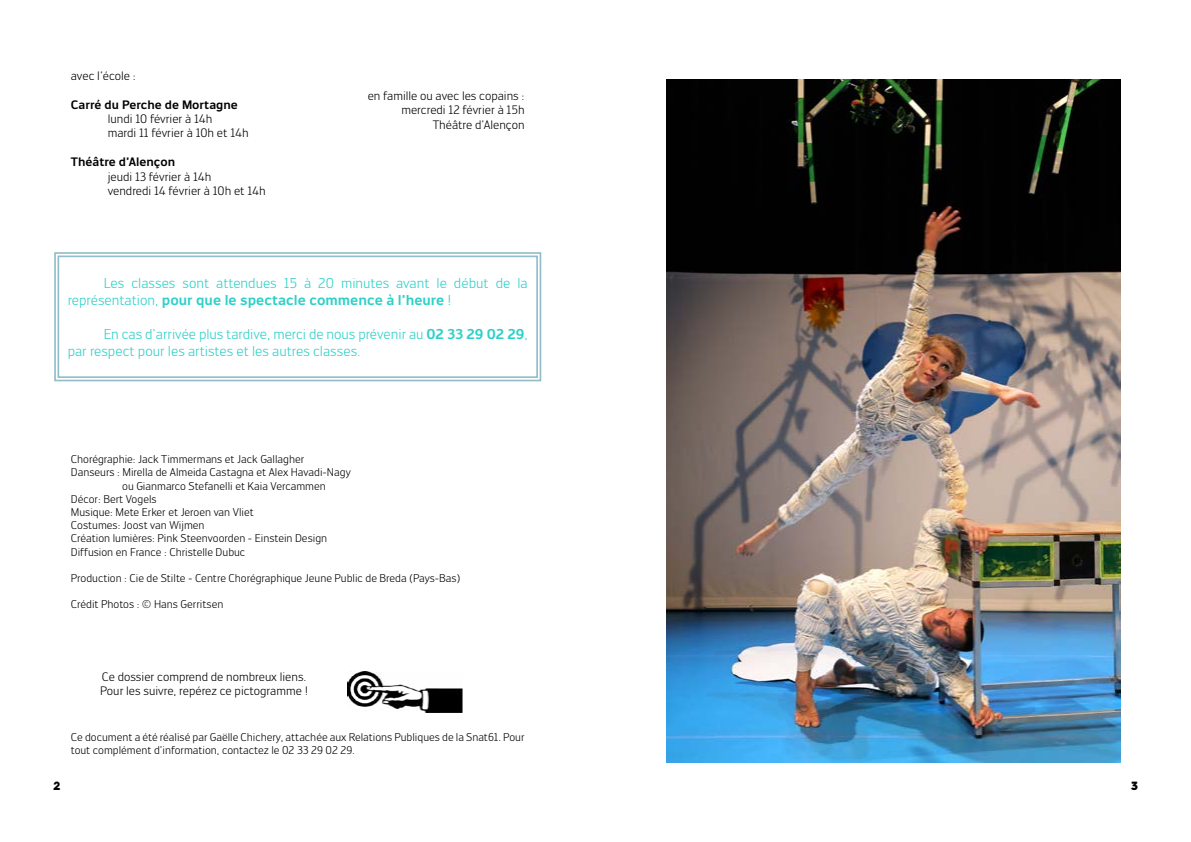
<style>
.page{position:relative;width:1191px;height:842px;background:#fff}
.page>*{position:absolute;margin:0;border:0;box-sizing:border-box;transform-origin:0 0}
.t1{font:14px/16.8px "Engel New Sans PRO";color:#2dd0c8}
.t2{font:12px/14.4px "Engel New Sans PRO";color:#000}
.t3{font:700 12px "Engel New Sans PRO";color:#000}
.t4{font:900 12px "Hurme Geometric Sans 4";color:#000}
.t5{font:11px/13.2px "Engel New Sans PRO";color:#000}
.s1{font-weight:700}
</style>
<div class="page">
<svg style="left:54px;top:252px;width:488px;height:130px"></svg>
<div style="left:58px;top:255px;width:480px;height:123px;border:2px solid #91bec8"></div>
<img style="left:347px;top:672px;width:115px;height:41px">
<img style="left:666px;top:79px;width:454px;height:683px">
<p class="t2" style="left:71px;top:68px;width:67px">avec l’école :</p>
<p class="t3" style="left:71px;top:97px;width:168px">Carré du Perche de Mortagne</p>
<p class="t2" style="left:108px;top:112px;width:142px">lundi 10 février à 14h<br>mardi 11 février à 10h et 14h</p>
<p class="t3" style="left:71px;top:154px;width:106px">Théâtre d’Alençon</p>
<p class="t2" style="left:108px;top:169px;width:159px">jeudi 13 février à 14h<br>vendredi 14 février à 10h et 14h</p>
<p class="t2" style="left:368px;top:88px;width:158px;text-align:right">en famille ou avec les copains : mercredi 12 février à 15h<br>Théâtre d’Alençon</p>
<p class="t1" style="left:68px;top:274px;width:461px;text-indent:36px">Les classes sont attendues 15 à 20 minutes avant le début de la représentation, <span class="s1">pour que le spectacle commence à l’heure</span> !</p>
<p class="t1" style="left:68px;top:326px;width:461px;text-indent:36px">En cas d’arrivée plus tardive, merci de nous prévenir au <span class="s1">02 33 29 02 29</span>, par respect pour les artistes et les autres classes.</p>
<p class="t5" style="left:71px;top:453px;width:235px">Chorégraphie: Jack Timmermans et Jack Gallagher</p>
<p class="t5" style="left:71px;top:466px;width:281px">Danseurs : Mirella de Almeida Castagna et Alex Havadi-Nagy</p>
<p class="t5" style="left:122px;top:479px;width:205px">ou Gianmarco Stefanelli et Kaia Vercammen</p>
<p class="t5" style="left:71px;top:492px;width:87px">Décor: Bert Vogels</p>
<p class="t5" style="left:71px;top:505px;width:184px">Musique: Mete Erker et Jeroen van Vliet</p>
<p class="t5" style="left:71px;top:519px;width:135px">Costumes: Joost van Wijmen</p>
<p class="t5" style="left:71px;top:532px;width:258px">Création lumières: Pink Steenvoorden - Einstein Design</p>
<p class="t5" style="left:71px;top:545px;width:176px">Diffusion en France : Christelle Dubuc</p>
<p class="t5" style="left:71px;top:571px;width:391px">Production : Cie de Stilte - Centre Chorégraphique Jeune Public de Breda (Pays-Bas)</p>
<p class="t5" style="left:71px;top:598px;width:154px">Crédit Photos : © Hans Gerritsen</p>
<p class="t2" style="left:100px;top:669px;width:209px">Ce dossier comprend de nombreux liens.<br>Pour les suivre, repérez ce pictogramme !</p>
<p class="t5" style="left:71px;top:730px;width:455px">Ce document a été réalisé par Gaëlle Chichery, attachée aux Relations Publiques de la Snat61. Pour tout complément d’information, contactez le 02 33 29 02 29.</p>
<p class="t4" style="left:53px;top:777px;width:8px">2</p>
<p class="t4" style="left:1131px;top:777px;width:8px">3</p>
</div>
